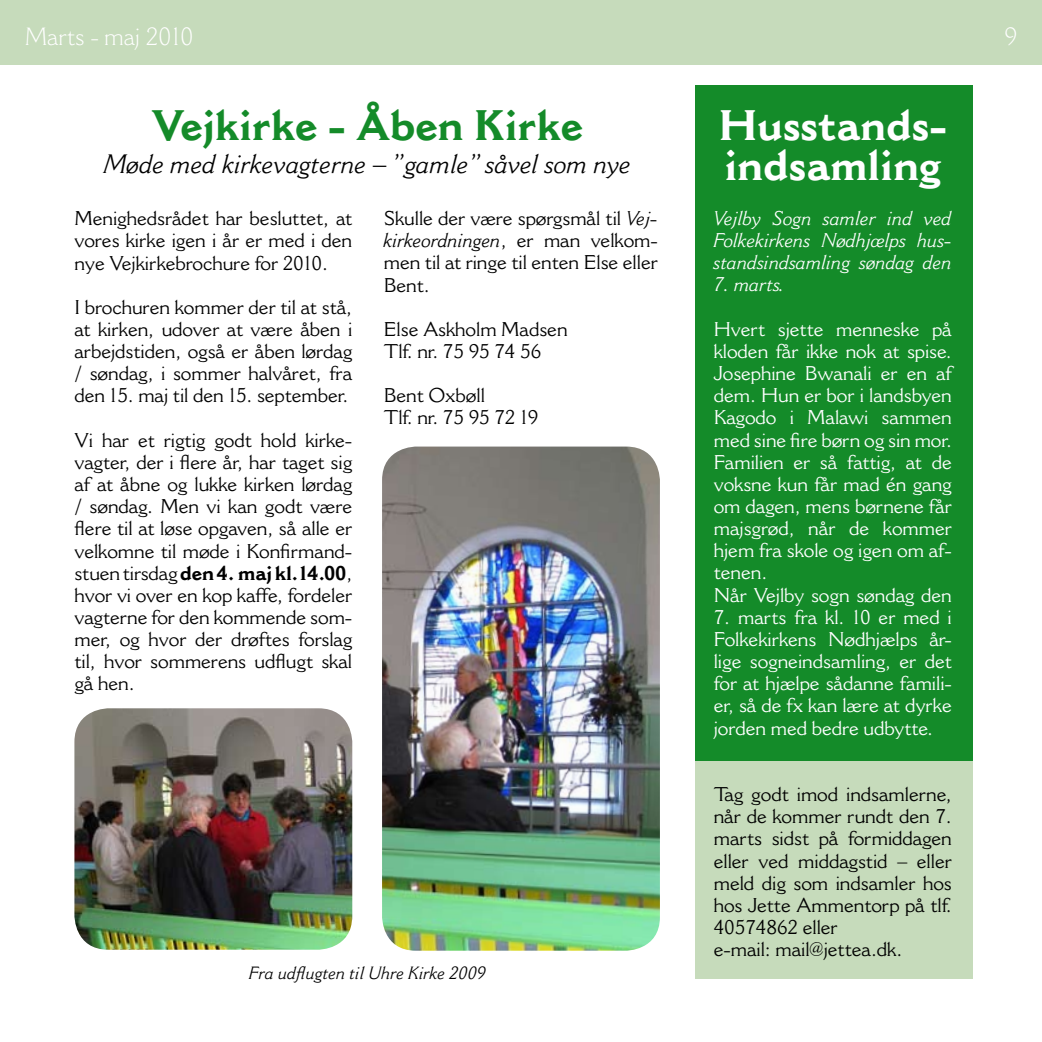
<style>
.page{position:relative;width:1042px;height:1042px;background:#fff}
.page>*{position:absolute;margin:0;border:0;box-sizing:border-box;transform-origin:0 0}
.t1{font:700 42px/40.2px "Cantoria MT Std";color:#fff}
.t2{font:700 42px "Cantoria MT Std";color:#148b29}
.t3{font:italic 26.25px "Cantoria MT Std";color:#000}
.t4{font:300 24.5px "Cantoria MT Std";color:#fff}
.t5{font:19.6px/22.2px "Cantoria MT Std";letter-spacing:-.005em;color:#000;text-align:justify}
.t6{font:19.6px/22.2px "Cantoria MT Std";letter-spacing:-.005em;color:#fff}
.t7{font:italic 19.6px/22.2px "Cantoria MT Std";letter-spacing:-.005em;color:#fff;text-align:justify}
.t8{font:italic 17.5px "Cantoria MT Std";color:#000}
.s1{font-weight:700}
.s2{font-style:italic}
</style>
<div class="page">
<div style="left:0;top:0;width:1042px;height:64px;background:#c6dbbb"></div>
<img style="left:74px;top:708px;width:278px;height:241px">
<img style="left:382px;top:446px;width:278px;height:504px">
<div style="left:694px;top:86px;width:278px;height:892px;background:#148b29"></div>
<div style="left:694px;top:761px;width:278px;height:218px;background:#c6dbbb"></div>
<p class="t4" style="left:25px;top:22px;width:170px">Marts - maj 2010</p>
<h1 class="t2" style="left:151px;top:100px;width:433px">Vejkirke - Åben Kirke</h1>
<h2 class="t3" style="left:103px;top:148px;width:529px">Møde med kirkevagterne – ”gamle” såvel som nye</h2>
<p class="t5" style="left:74px;top:207px;width:279px">Menighedsrådet har besluttet, at vores kirke igen i år er med i den nye Vejkirkebrochure for 2010.</p>
<p class="t5" style="left:74px;top:296px;width:279px">I brochuren kommer der til at stå, at kirken, udover at være åben i arbejdstiden, også er åben lørdag / søndag, i sommer halvåret, fra den 15. maj til den 15. september.</p>
<p class="t5" style="left:74px;top:429px;width:279px">Vi har et rigtig godt hold kirke&shy;vagter, der i flere år, har taget sig af at åbne og lukke kirken lørdag / søndag. Men vi kan godt være flere til at løse opgaven, så alle er velkomne til møde i Konfirmand&shy;stuen tirsdag <span class="s1">den 4. maj kl.14.00</span>, hvor vi over en kop kaffe, fordeler vagterne for den kommende som&shy;mer, og hvor der drøftes forslag til, hvor sommerens udflugt skal gå hen.</p>
<p class="t5" style="left:384px;top:207px;width:276px">Skulle der være spørgsmål til <span class="s2">Vej&shy;kirkeordningen</span>, er man velkom&shy;men til at ringe til enten Else eller Bent.</p>
<p class="t5" style="left:384px;top:318px;width:185px">Else Askholm Madsen<br>Tlf. nr. 75 95 74 56</p>
<p class="t5" style="left:384px;top:384px;width:156px">Bent Oxbøll<br>Tlf. nr. 75 95 72 19</p>
<p class="t8" style="left:249px;top:962px;width:238px">Fra udflugten til Uhre Kirke 2009</p>
<h1 class="t1" style="left:719px;top:105px;width:230px">Husstands&shy;indsamling</h1>
<p class="t7" style="left:714px;top:207px;width:240px">Vejlby Sogn samler ind ved Folkekirkens Nødhjælps hus&shy;standsindsamling søndag den</p>
<p class="t7" style="left:714px;top:273px;width:72px">7. marts.</p>
<p class="t6" style="left:714px;top:318px;width:240px">Hvert sjette menneske på kloden får ikke nok at spise.<br>Josephine Bwanali er en af dem. Hun er bor i landsbyen<br>Kagodo i Malawi sammen med sine fire børn og sin mor.<br>Familien er så fattig, at de voksne kun får mad én gang om dagen, mens børnene får majsgrød, når de kommer hjem fra skole og igen om af&shy;tenen.<br>Når Vejlby sogn søndag den</p>
<p class="t6" style="left:714px;top:606px;width:240px;text-align:justify">7. marts fra kl. 10 er med i Folkekirkens Nødhjælps år&shy;lige sogneindsamling, er det for at hjælpe sådanne famili&shy;er, så de fx kan lære at dyrke jorden med bedre udbytte.</p>
<p class="t5" style="left:714px;top:783px;width:240px;text-align:left">Tag godt imod indsamlerne, når de kommer rundt den 7. marts sidst på formiddagen eller ved middagstid – eller meld dig som indsamler hos hos Jette Ammentorp på tlf.<br>40574862 eller<br>e-mail: mail@jettea.dk.</p>
<p class="t4" style="left:1004px;top:22px;width:14px">9</p>
</div>
